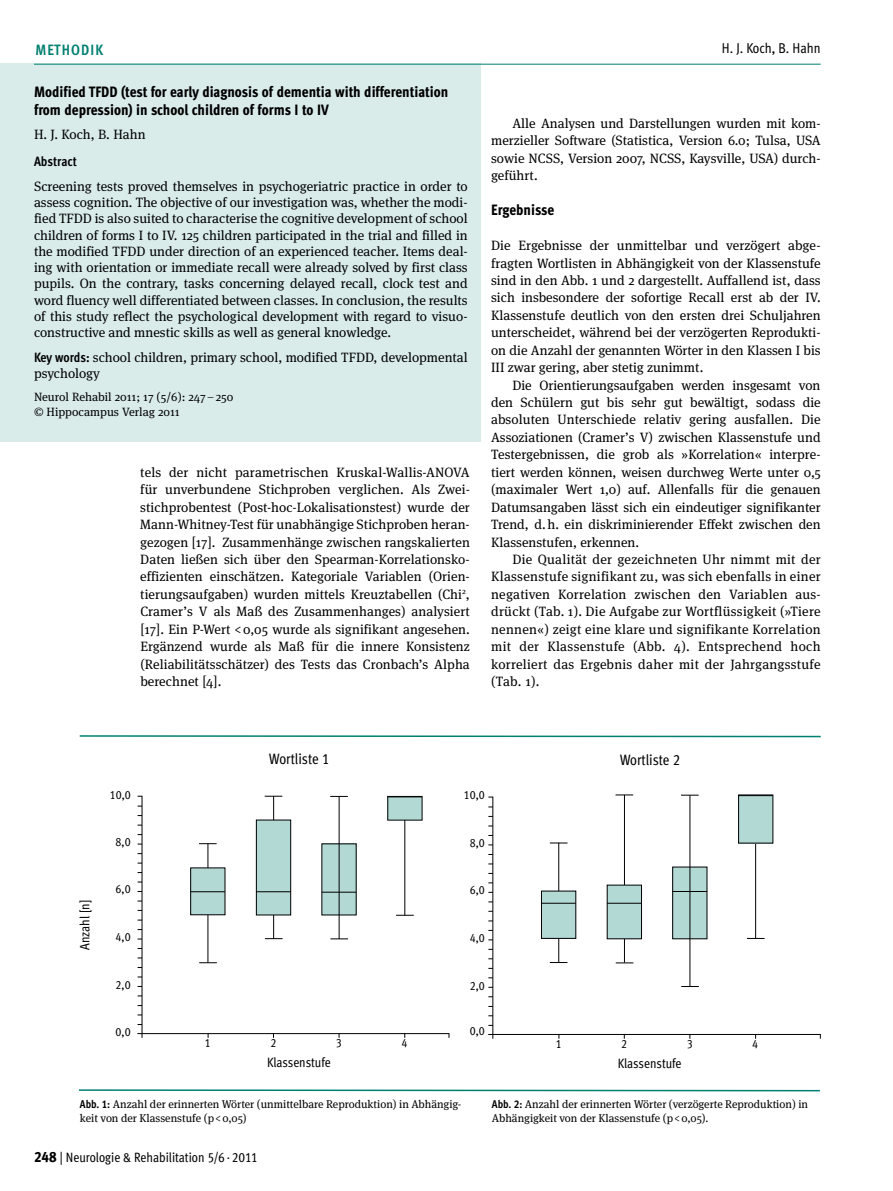
<style>
.page{position:relative;width:893px;height:1191px;background:#fff}
.page>*{position:absolute;margin:0;border:0;box-sizing:border-box;transform-origin:0 0}
.t1{font:15px/18px "Meta Cond Extra Bold LF";color:#000}
.t2{font:15px "Meta Cond Book LF";letter-spacing:-.005em;color:#000}
.t3{font:700 15px "Meta Cond";letter-spacing:.075em;color:#008071}
.t4{font:14.25px "Meta Cond Book LF";color:#000}
.t5{font:13.5px/17.4px "Meta Serif Pro";color:#000;text-align:justify}
.t6{font:13.5px "Meta Cond Book LF";color:#000}
.t7{font:13.5px "Meta Cond Bold LF";color:#000}
.t8{font:12px/14.4px "Meta Serif Pro";color:#000}
.t9{font:12px "Meta Cond Book LF";color:#000}
.t10{font:11.25px/13.5px "Meta Serif Pro";color:#000}
.s1{font-family:"Meta Cond Bold LF"}
.s2{font-family:"Meta Cond Extra Bold LF";font-size:15px}
</style>
<div class="page">
<div style="left:0;top:64px;width:480px;height:378px;background:#d9ecea"></div>
<hr style="left:34px;top:64px;width:787px;height:1px;background:#008071">
<hr style="left:142px;top:796px;width:1px;height:241px;background:#000">
<hr style="left:137px;top:1033px;width:312px;height:1px;background:#000">
<hr style="left:208px;top:843px;width:1px;height:119px;background:#000">
<div style="left:191px;top:868px;width:34px;height:46px;background:#b3d9d5"></div>
<div style="left:190px;top:867px;width:35px;height:48px;border:1px solid #000"></div>
<svg style="left:199px;top:843px;width:18px;height:1px"></svg>
<svg style="left:199px;top:962px;width:18px;height:1px"></svg>
<hr style="left:190px;top:891px;width:35px;height:1px;background:#000">
<hr style="left:273px;top:796px;width:1px;height:142px;background:#000">
<svg style="left:265px;top:796px;width:17px;height:1px"></svg>
<svg style="left:265px;top:938px;width:18px;height:1px"></svg>
<div style="left:256px;top:820px;width:35px;height:95px;background:#b3d9d5"></div>
<div style="left:256px;top:819px;width:35px;height:96px;border:1px solid #000"></div>
<hr style="left:256px;top:891px;width:35px;height:1px;background:#000">
<div style="left:322px;top:844px;width:34px;height:71px;background:#b3d9d5"></div>
<hr style="left:322px;top:891px;width:34px;height:1px;background:#000">
<hr style="left:339px;top:796px;width:1px;height:143px;background:#000">
<svg style="left:330px;top:796px;width:18px;height:1px"></svg>
<svg style="left:330px;top:938px;width:18px;height:1px"></svg>
<hr style="left:404px;top:797px;width:1px;height:118px;background:#000">
<svg style="left:396px;top:915px;width:18px;height:1px"></svg>
<div style="left:388px;top:796px;width:34px;height:24px;background:#b3d9d5"></div>
<hr style="left:388px;top:796px;width:34px;height:1px;background:#000">
<hr style="left:492px;top:796px;width:1px;height:242px;background:#000">
<hr style="left:488px;top:1034px;width:333px;height:1px;background:#000">
<hr style="left:558px;top:842px;width:1px;height:120px;background:#000">
<div style="left:541px;top:891px;width:35px;height:47px;background:#b3d9d5"></div>
<div style="left:541px;top:890px;width:35px;height:48px;border:1px solid #000"></div>
<svg style="left:550px;top:842px;width:17px;height:1px"></svg>
<svg style="left:550px;top:962px;width:17px;height:1px"></svg>
<hr style="left:541px;top:903px;width:35px;height:1px;background:#000">
<hr style="left:624px;top:795px;width:1px;height:167px;background:#000">
<svg style="left:615px;top:794px;width:18px;height:1px"></svg>
<svg style="left:616px;top:962px;width:17px;height:1px"></svg>
<div style="left:607px;top:885px;width:34px;height:53px;background:#b3d9d5"></div>
<div style="left:607px;top:884px;width:35px;height:55px;border:1px solid #000"></div>
<hr style="left:607px;top:903px;width:34px;height:1px;background:#000">
<div style="left:673px;top:867px;width:34px;height:71px;background:#b3d9d5"></div>
<div style="left:672px;top:866px;width:35px;height:73px;border:1px solid #000"></div>
<hr style="left:673px;top:891px;width:34px;height:1px;background:#000">
<hr style="left:690px;top:795px;width:1px;height:191px;background:#000">
<svg style="left:681px;top:794px;width:18px;height:1px"></svg>
<svg style="left:681px;top:986px;width:18px;height:1px"></svg>
<hr style="left:755px;top:797px;width:1px;height:141px;background:#000">
<svg style="left:747px;top:938px;width:18px;height:1px"></svg>
<div style="left:739px;top:795px;width:34px;height:48px;background:#b3d9d5"></div>
<div style="left:738px;top:794px;width:35px;height:49px;border:1px solid #000"></div>
<hr style="left:738px;top:795px;width:35px;height:1px;background:#000">
<svg style="left:78px;top:1089px;width:742px;height:3px;background:#7fbfb7"></svg>
<svg style="left:79px;top:735px;width:742px;height:3px"></svg>
<p class="t3" style="left:36px;top:41px;width:69px">Methodik</p>
<p class="t1" style="left:34px;top:82px;width:416px">Modified TFDD (test for early diagnosis of dementia with differentiation from depression) in school children of forms I to IV</p>
<p class="t5" style="left:34px;top:125px;width:113px">H. J. Koch, B. Hahn</p>
<p class="t7" style="left:34px;top:153px;width:44px">Abstract</p>
<p class="t5" style="left:34px;top:177px;width:435px;line-height:16.2px">Screening tests proved themselves in psychogeriatric practice in order to assess cognition. The objective of our investigation was, whether the modi&shy;fied TFDD is also suited to characterise the cognitive development of school children of forms I to IV. 125 children participated in the trial and filled in the modified TFDD under direction of an experienced teacher. Items deal&shy;ing with orientation or immediate recall were already solved by first class pupils. On the contrary, tasks concerning delayed recall, clock test and word fluency well differentiated between classes. In conclusion, the results of this study reflect the psychological development with regard to visuo&shy;constructive and mnestic skills as well as general knowledge.</p>
<p class="t5" style="left:34px;top:348px;width:435px;line-height:16.2px"><span class="s1">Key words:</span> school children, primary school, modified TFDD, developmental psychology</p>
<p class="t8" style="left:34px;top:389px;width:201px">Neurol Rehabil 2011; 17 (5/6): 247–250 © Hippocampus Verlag 2011</p>
<p class="t5" style="left:140px;top:463px;width:331px">tels der nicht parametrischen Kruskal-Wallis-ANOVA für unverbundene Stichproben verglichen. Als Zwei&shy;stichprobentest (Post-hoc-Lokalisationstest) wurde der Mann-Whitney-Test für unabhängige Stichproben heran&shy;gezogen [17]. Zusammenhänge zwischen rangskalierten Daten ließen sich über den Spearman-Korrelationsko&shy;effizienten einschätzen. Kategoriale Variablen (Orien&shy;tierungsaufgaben) wurden mittels Kreuztabellen (Chi<sup>2</sup>, Cramer’s V als Maß des Zusammenhanges) analysiert [17]. Ein P-Wert &lt;0,05 wurde als signifikant angesehen.<br>Ergänzend wurde als Maß für die innere Konsistenz (Reliabilitätsschätzer) des Tests das Cronbach’s Alpha berechnet [4].</p>
<p class="t4" style="left:722px;top:40px;width:100px">H. J. Koch, B. Hahn</p>
<p class="t5" style="left:491px;top:114px;width:331px;text-indent:21px">Alle Analysen und Darstellungen wurden mit kom&shy;merzieller Software (Statistica, Version 6.0; Tulsa, USA sowie NCSS, Version 2007, NCSS, Kaysville, USA) durch&shy;geführt.</p>
<p class="t1" style="left:491px;top:201px;width:65px">Ergebnisse</p>
<p class="t5" style="left:491px;top:236px;width:331px">Die Ergebnisse der unmittelbar und verzögert abge&shy;fragten Wortlisten in Abhängigkeit von der Klassenstufe sind in den Abb. 1 und 2 dargestellt. Auffallend ist, dass sich insbesondere der sofortige Recall erst ab der IV.<br>Klassenstufe deutlich von den ersten drei Schuljahren unterscheidet, während bei der verzögerten Reprodukti&shy;on die Anzahl der genannten Wörter in den Klassen I bis III zwar gering, aber stetig zunimmt.</p>
<p class="t5" style="left:491px;top:375px;width:331px;text-indent:21px">Die Orientierungsaufgaben werden insgesamt von den Schülern gut bis sehr gut bewältigt, sodass die absoluten Unterschiede relativ gering ausfallen. Die Assoziationen (Cramer’s V) zwischen Klassenstufe und Testergebnissen, die grob als »Korrelation« interpre&shy;tiert werden können, weisen durchweg Werte unter 0,5 (maximaler Wert 1,0) auf. Allenfalls für die genauen Datumsangaben lässt sich ein eindeutiger signifikanter Trend, d.h. ein diskriminierender Effekt zwischen den Klassenstufen, erkennen.</p>
<p class="t5" style="left:491px;top:550px;width:331px;text-indent:21px">Die Qualität der gezeichneten Uhr nimmt mit der Klassenstufe signifikant zu, was sich ebenfalls in einer negativen Korrelation zwischen den Variablen aus&shy;drückt (Tab. 1). Die Aufgabe zur Wortflüssigkeit (»Tiere nennen«) zeigt eine klare und signifikante Korrelation mit der Klassenstufe (Abb. 4). Entsprechend hoch korreliert das Ergebnis daher mit der Jahrgangsstufe (Tab. 1).</p>
<p class="t2" style="left:269px;top:750px;width:62px">Wortliste 1</p>
<p class="t2" style="left:620px;top:750px;width:62px">Wortliste 2</p>
<p class="t6" style="left:77px;top:950px;width:52px;rotate:-90deg">Anzahl [n]</p>
<p class="t9" style="left:110px;top:787px;width:23px">10,0</p>
<p class="t9" style="left:116px;top:834px;width:17px">8,0</p>
<p class="t9" style="left:116px;top:882px;width:17px">6,0</p>
<p class="t9" style="left:116px;top:930px;width:17px">4,0</p>
<p class="t9" style="left:116px;top:978px;width:17px">2,0</p>
<p class="t9" style="left:116px;top:1025px;width:17px">0,0</p>
<p class="t9" style="left:205px;top:1036px;width:7px">1</p>
<p class="t9" style="left:270px;top:1036px;width:7px">2</p>
<p class="t9" style="left:336px;top:1036px;width:7px">3</p>
<p class="t9" style="left:401px;top:1036px;width:7px">4</p>
<p class="t6" style="left:267px;top:1054px;width:65px">Klassenstufe</p>
<p class="t9" style="left:464px;top:788px;width:23px">10,0</p>
<p class="t9" style="left:470px;top:835px;width:17px">8,0</p>
<p class="t9" style="left:470px;top:883px;width:17px">6,0</p>
<p class="t9" style="left:470px;top:931px;width:17px">4,0</p>
<p class="t9" style="left:470px;top:979px;width:17px">2,0</p>
<p class="t9" style="left:470px;top:1024px;width:17px">0,0</p>
<p class="t9" style="left:556px;top:1037px;width:7px">1</p>
<p class="t9" style="left:621px;top:1037px;width:7px">2</p>
<p class="t9" style="left:687px;top:1037px;width:7px">3</p>
<p class="t9" style="left:752px;top:1037px;width:7px">4</p>
<p class="t6" style="left:618px;top:1055px;width:65px">Klassenstufe</p>
<p class="t10" style="left:80px;top:1097px;width:383px"><span class="s1">Abb. 1:</span> Anzahl der erinnerten Wörter (unmittelbare Reproduktion) in Abhängig&shy;keit von der Klassenstufe (p&lt;0,05)</p>
<p class="t6" style="left:34px;top:1149px;width:225px"><span class="s2">248</span> | Neurologie &amp; Rehabilitation 5/6· 2011</p>
<p class="t10" style="left:492px;top:1096px;width:318px"><span class="s1">Abb. 2:</span> Anzahl der erinnerten Wörter (verzögerte Reproduktion) in<br>Abhängigkeit von der Klassenstufe (p&lt;0,05).</p>
</div>
